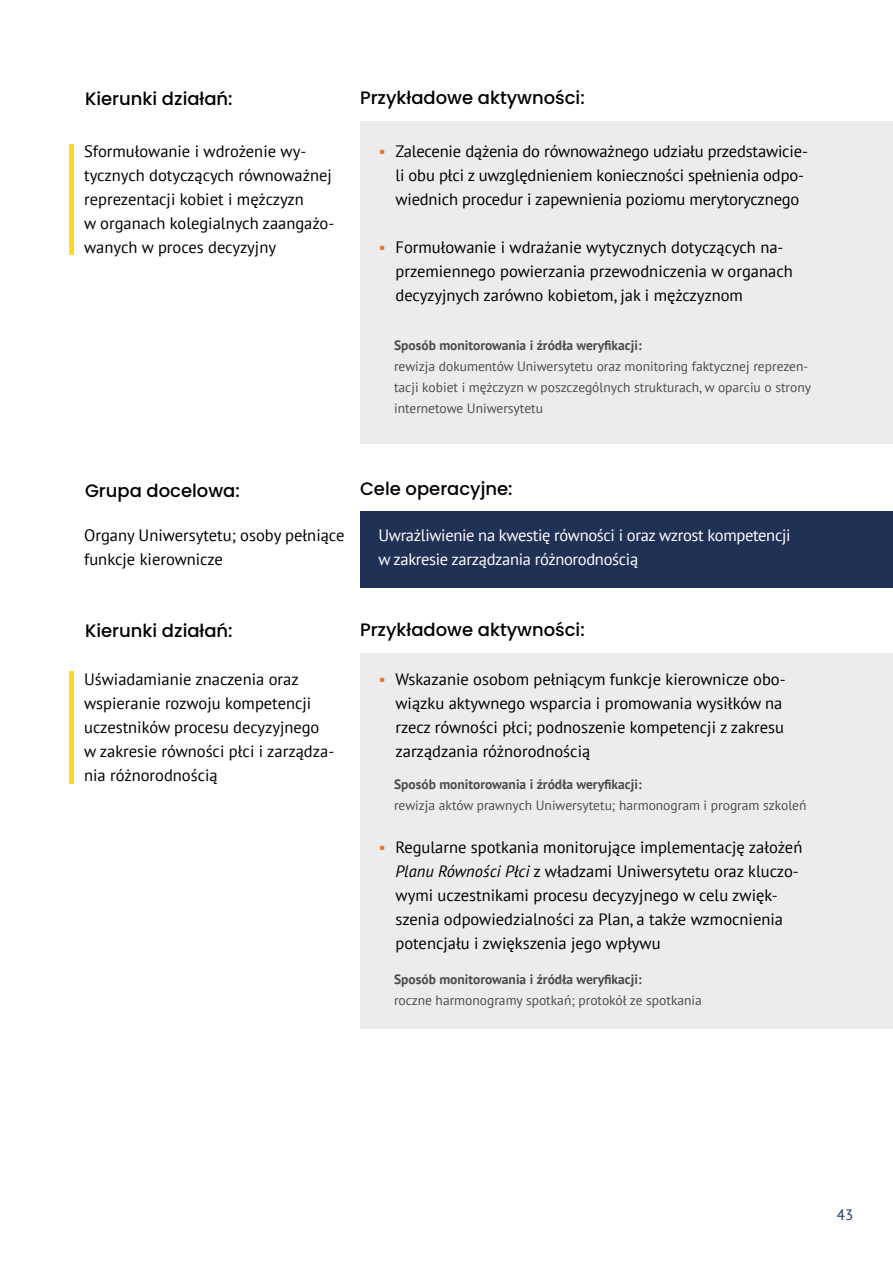
<style>
.page{position:relative;width:893px;height:1263px;background:#fff}
.page>*{position:absolute;margin:0;border:0;box-sizing:border-box;transform-origin:0 0}
.t1{font:500 18px "Poppins";color:#000}
.t2{font:16.5px/24px "PT Sans";color:#000}
.t3{font:16.5px/24px "PT Sans";letter-spacing:-.02em;color:#fff}
.t4{font:15px "PT Sans";color:#1b3256}
.t5{font:13.5px/21px "PT Sans";color:#000}
.t6{font:700 13.5px "PT Sans";color:#000}
.s1{color:#ee7526}
.s2{font-style:italic}
</style>
<div class="page">
<div style="left:360px;top:121px;width:533px;height:323px;background:#ececec"></div>
<div style="left:360px;top:511px;width:533px;height:76px;background:#1f3155"></div>
<div style="left:360px;top:653px;width:533px;height:376px;background:#ececec"></div>
<div style="left:69px;top:145px;width:5px;height:110px;background:#fed927"></div>
<div style="left:69px;top:671px;width:5px;height:112px;background:#fed927"></div>
<p class="t1" style="left:360px;top:87px;width:226px">Przykładowe aktywności:</p>
<p class="t1" style="left:85px;top:88px;width:149px">Kierunki działań:</p>
<p class="t2" style="left:84px;top:139px;width:252px">Sformułowanie i wdrożenie wy&shy;tycznych dotyczących równoważnej reprezentacji kobiet i mężczyzn<br>w organach kolegialnych zaangażo&shy;wanych w proces decyzyjny</p>
<p class="t2" style="left:395px;top:139px;width:414px;text-indent:-17px"><span class="s1">•</span> Zalecenie dążenia do równoważnego udziału przedstawicie&shy;li obu płci z uwzględnieniem konieczności spełnienia odpo&shy;wiednich procedur i zapewnienia poziomu merytorycznego</p>
<p class="t2" style="left:395px;top:235px;width:399px;text-indent:-17px"><span class="s1">•</span> Formułowanie i wdrażanie wytycznych dotyczących na&shy;przemiennego powierzania przewodniczenia w organach decyzyjnych zarówno kobietom, jak i mężczyznom</p>
<p class="t6" style="left:394px;top:336px;width:249px">Sposób monitorowania i źródła weryfikacji:</p>
<p class="t5" style="left:394px;top:356px;width:419px">rewizja dokumentów Uniwersytetu oraz monitoring faktycznej reprezen&shy;tacji kobiet i mężczyzn w poszczególnych strukturach, w oparciu o strony internetowe Uniwersytetu</p>
<p class="t1" style="left:85px;top:480px;width:156px">Grupa docelowa:</p>
<p class="t1" style="left:360px;top:478px;width:154px">Cele operacyjne:</p>
<p class="t2" style="left:84px;top:523px;width:262px">Organy Uniwersytetu; osoby pełniące funkcje kierownicze</p>
<p class="t3" style="left:378px;top:523px;width:414px">Uwrażliwienie na kwestię równości i oraz wzrost kompetencji w zakresie zarządzania różnorodnością</p>
<p class="t1" style="left:360px;top:619px;width:226px">Przykładowe aktywności:</p>
<p class="t1" style="left:85px;top:620px;width:149px">Kierunki działań:</p>
<p class="t2" style="left:84px;top:667px;width:252px">Uświadamianie znaczenia oraz wspieranie rozwoju kompetencji uczestników procesu decyzyjnego w zakresie równości płci i zarządza&shy;nia różnorodnością</p>
<p class="t2" style="left:395px;top:667px;width:392px;text-indent:-17px"><span class="s1">•</span> Wskazanie osobom pełniącym funkcje kierownicze obo&shy;wiązku aktywnego wsparcia i promowania wysiłków na rzecz równości płci; podnoszenie kompetencji z zakresu zarządzania różnorodnością</p>
<p class="t6" style="left:394px;top:776px;width:249px">Sposób monitorowania i źródła weryfikacji:</p>
<p class="t5" style="left:394px;top:795px;width:414px">rewizja aktów prawnych Uniwersytetu; harmonogram i program szkoleń</p>
<p class="t2" style="left:395px;top:835px;width:408px;text-indent:-17px"><span class="s1">•</span> Regularne spotkania monitorujące implementację założeń <span class="s2">Planu Równości Płci</span> z władzami Uniwersytetu oraz kluczo&shy;wymi uczestnikami procesu decyzyjnego w celu zwięk&shy;szenia odpowiedzialności za Plan, a także wzmocnienia potencjału i zwiększenia jego wpływu</p>
<p class="t6" style="left:394px;top:970px;width:249px">Sposób monitorowania i źródła weryfikacji:</p>
<p class="t5" style="left:394px;top:989px;width:309px">roczne harmonogramy spotkań; protokół ze spotkania</p>
<p class="t4" style="left:837px;top:1205px;width:18px">43</p>
</div>
